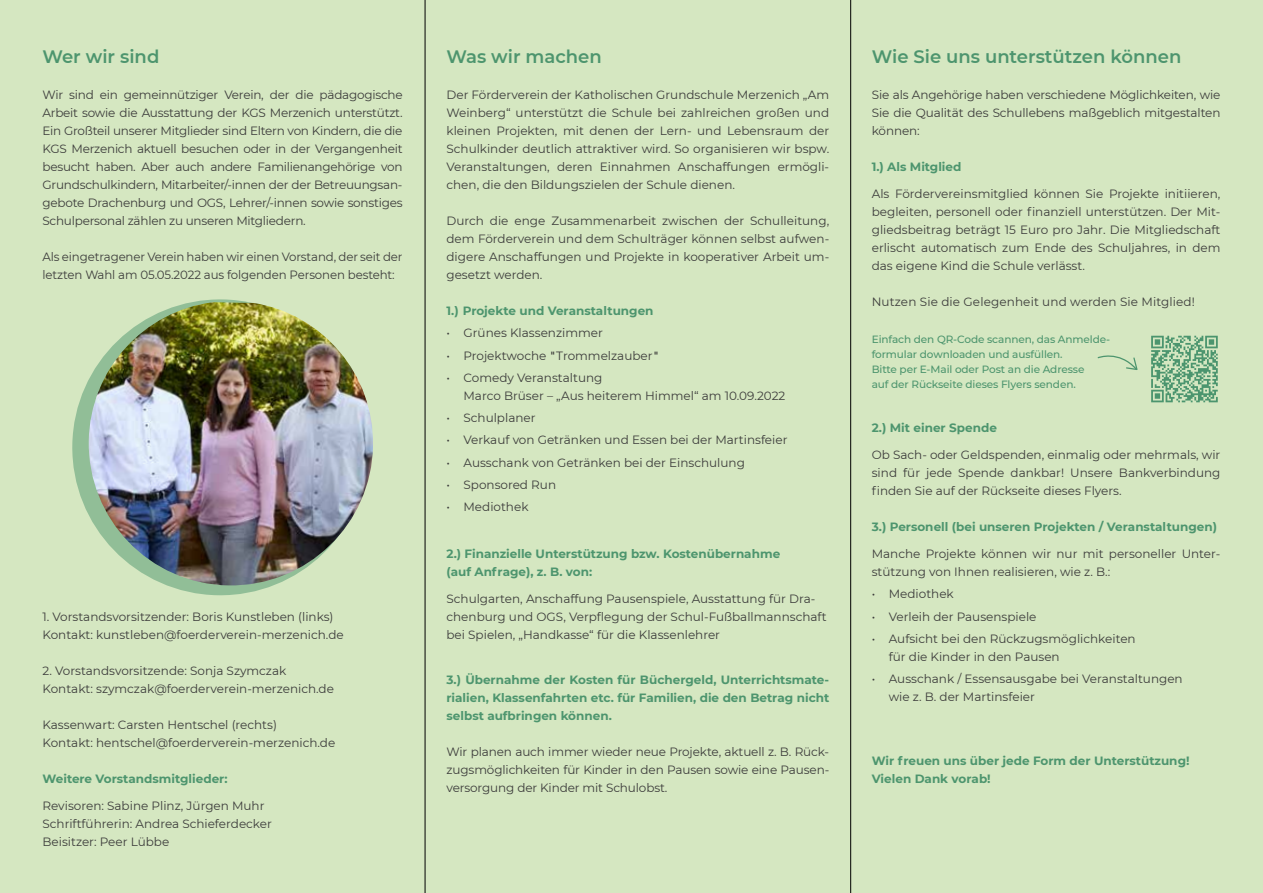
<style>
.page{position:relative;width:1263px;height:893px;background:#d5e7c1}
.page>*{position:absolute;margin:0;border:0;box-sizing:border-box;transform-origin:0 0}
.t1{font:600 18px "Montserrat";color:#4d956e}
.t2{font:12px/18px "Montserrat";color:#3c3c3b}
.t3{font:700 12px/18px "Montserrat";color:#4d956e}
.t4{font:500 10.5px/15px "Montserrat";letter-spacing:-.01em;color:#4d956e}
.s1{font-family:"Frutiger"}
</style>
<div class="page">
<svg style="left:72px;top:299px;width:197px;height:297px"></svg>
<img style="left:87px;top:302px;width:286px;height:285px">
<hr style="left:425px;top:0;width:1px;height:893px;background:#000">
<hr style="left:850px;top:0;width:1px;height:893px;background:#000">
<svg style="left:1097px;top:355px;width:41px;height:15px"></svg>
<svg style="left:1151px;top:336px;width:67px;height:66px"></svg>
<h1 class="t1" style="left:43px;top:44px;width:118px">Wer wir sind</h1>
<p class="t2" style="left:43px;top:85px;width:362px;text-align:justify">Wir sind ein gemeinnütziger Verein, der die pädagogische Arbeit sowie die Ausstattung der KGS Merzenich unterstützt.<br>Ein Großteil unserer Mitglieder sind Eltern von Kindern, die die KGS Merzenich aktuell besuchen oder in der Vergangenheit besucht haben. Aber auch andere Familienangehörige von Grundschulkindern, Mitarbeiter/-innen der der Betreuungsan&shy;gebote Drachenburg und OGS, Lehrer/-innen sowie sonstiges Schulpersonal zählen zu unseren Mitgliedern.</p>
<p class="t2" style="left:43px;top:247px;width:362px">Als eingetragener Verein haben wir einen Vorstand, der seit der letzten Wahl am 05.05.2022 aus folgenden Personen besteht:</p>
<p class="t2" style="left:43px;top:607px;width:303px">1. Vorstandsvorsitzender: Boris Kunstleben (links)<br>Kontakt: kunstleben@foerderverein-merzenich.de</p>
<p class="t2" style="left:43px;top:661px;width:293px">2. Vorstandsvorsitzende: Sonja Szymczak<br>Kontakt: szymczak@foerderverein-merzenich.de</p>
<p class="t2" style="left:43px;top:715px;width:294px">Kassenwart: Carsten Hentschel (rechts)<br>Kontakt: hentschel@foerderverein-merzenich.de</p>
<p class="t3" style="left:43px;top:769px;width:187px">Weitere Vorstandsmitglieder:</p>
<p class="t2" style="left:43px;top:796px;width:231px">Revisoren: Sabine Plinz, Jürgen Muhr<br>Schriftführerin: Andrea Schieferdecker<br>Beisitzer: Peer Lübbe</p>
<h1 class="t1" style="left:446px;top:44px;width:157px">Was wir machen</h1>
<p class="t2" style="left:446px;top:85px;width:384px;text-align:justify">Der Förderverein der Katholischen Grundschule Merzenich „Am Weinberg“ unterstützt die Schule bei zahlreichen großen und kleinen Projekten, mit denen der Lern- und Lebensraum der Schulkinder deutlich attraktiver wird. So organisieren wir bspw.<br>Veranstaltungen, deren Einnahmen Anschaffungen ermögli&shy;chen, die den Bildungszielen der Schule dienen.</p>
<p class="t2" style="left:446px;top:211px;width:384px;text-align:justify">Durch die enge Zusammenarbeit zwischen der Schulleitung, dem Förderverein und dem Schulträger können selbst aufwen&shy;digere Anschaffungen und Projekte in kooperativer Arbeit um&shy;gesetzt werden.</p>
<p class="t3" style="left:446px;top:301px;width:209px">1.) Projekte und Veranstaltungen</p>
<p class="t2" style="left:446px;top:324px;width:158px">• Grünes Klassenzimmer</p>
<p class="t2" style="left:446px;top:346px;width:214px">• Projektwoche <span class="s1">"</span>Trommelzauber<span class="s1">"</span></p>
<p class="t2" style="left:463px;top:368px;width:323px;text-indent:-17px">• Comedy Veranstaltung<br>Marco Brüser – „Aus heiterem Himmel“ am 10.09.2022</p>
<p class="t2" style="left:446px;top:408px;width:91px">• Schulplaner</p>
<p class="t2" style="left:446px;top:431px;width:342px">• Verkauf von Getränken und Essen bei der Martinsfeier</p>
<p class="t2" style="left:446px;top:453px;width:300px">• Ausschank von Getränken bei der Einschulung</p>
<p class="t2" style="left:446px;top:475px;width:111px">• Sponsored Run</p>
<p class="t2" style="left:446px;top:497px;width:84px">• Mediothek</p>
<p class="t3" style="left:446px;top:544px;width:335px">2.) Finanzielle Unterstützung bzw. Kostenübernahme (auf Anfrage), z. B. von:</p>
<p class="t2" style="left:446px;top:589px;width:381px">Schulgarten, Anschaffung Pausenspiele, Ausstattung für Dra&shy;chenburg und OGS, Verpflegung der Schul-Fußballmannschaft bei Spielen, „Handkasse“ für die Klassenlehrer</p>
<p class="t3" style="left:446px;top:670px;width:384px;text-align:justify">3.) Übernahme der Kosten für Büchergeld, Unterrichtsmate&shy;rialien, Klassenfahrten etc. für Familien, die den Betrag nicht selbst aufbringen können.</p>
<p class="t2" style="left:446px;top:742px;width:384px;text-align:justify">Wir planen auch immer wieder neue Projekte, aktuell z. B. Rück&shy;zugsmöglichkeiten für Kinder in den Pausen sowie eine Pausen&shy;versorgung der Kinder mit Schulobst.</p>
<h1 class="t1" style="left:872px;top:44px;width:311px">Wie Sie uns unterstützen können</h1>
<p class="t2" style="left:872px;top:85px;width:350px;text-align:justify">Sie als Angehörige haben verschiedene Möglichkeiten, wie Sie die Qualität des Schullebens maßgeblich mitgestalten können:</p>
<p class="t3" style="left:872px;top:157px;width:91px">1.) Als Mitglied</p>
<p class="t2" style="left:872px;top:184px;width:350px;text-align:justify">Als Fördervereinsmitglied können Sie Projekte initiieren, begleiten, personell oder finanziell unterstützen. Der Mit&shy;gliedsbeitrag beträgt 15 Euro pro Jahr. Die Mitgliedschaft erlischt automatisch zum Ende des Schuljahres, in dem das eigene Kind die Schule verlässt.</p>
<p class="t2" style="left:872px;top:292px;width:325px">Nutzen Sie die Gelegenheit und werden Sie Mitglied!</p>
<p class="t4" style="left:872px;top:332px;width:240px">Einfach den QR-Code scannen, das Anmelde&shy;formular downloaden und ausfüllen.<br>Bitte per E-Mail oder Post an die Adresse<br>auf der Rückseite dieses Flyers senden.</p>
<p class="t3" style="left:872px;top:418px;width:127px">2.) Mit einer Spende</p>
<p class="t2" style="left:872px;top:445px;width:350px;text-align:justify">Ob Sach- oder Geldspenden, einmalig oder mehrmals, wir sind für jede Spende dankbar! Unsere Bankverbindung finden Sie auf der Rückseite dieses Flyers.</p>
<p class="t3" style="left:872px;top:517px;width:347px">3.) Personell (bei unseren Projekten / Veranstaltungen)</p>
<p class="t2" style="left:872px;top:544px;width:350px">Manche Projekte können wir nur mit personeller Unter&shy;stützung von Ihnen realisieren, wie z. B.:</p>
<p class="t2" style="left:872px;top:585px;width:84px">• Mediothek</p>
<p class="t2" style="left:872px;top:607px;width:166px">• Verleih der Pausenspiele</p>
<p class="t2" style="left:889px;top:629px;width:248px;text-indent:-17px">• Aufsicht bei den Rückzugsmöglichkeiten für die Kinder in den Pausen</p>
<p class="t2" style="left:889px;top:669px;width:295px;text-indent:-17px">• Ausschank / Essensausgabe bei Veranstaltungen wie z. B. der Martinsfeier</p>
<p class="t3" style="left:872px;top:751px;width:319px">Wir freuen uns über jede Form der Unterstützung!<br>Vielen Dank vorab!</p>
</div>
